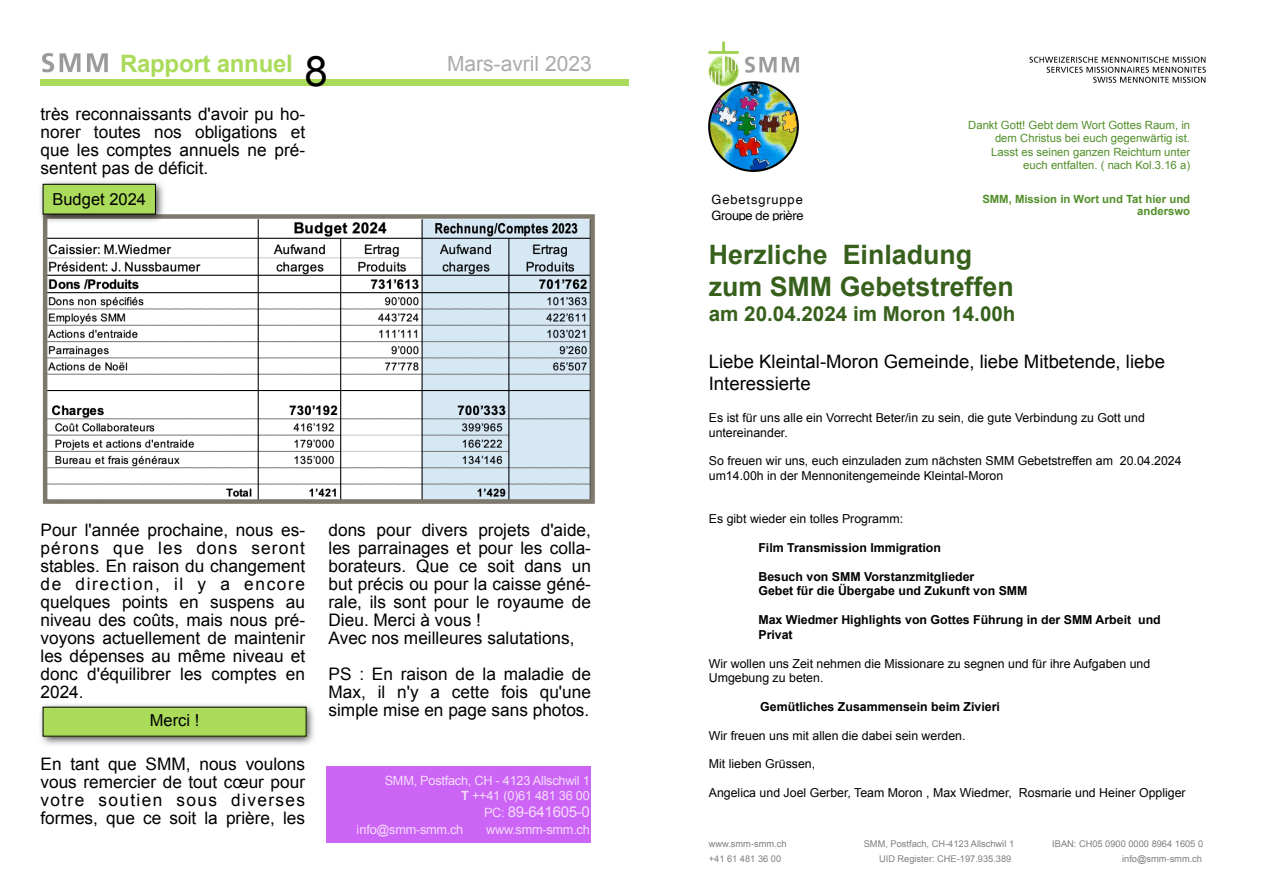
<style>
.page{position:relative;width:1263px;height:893px;background:#fff}
.page>*{position:absolute;margin:0;border:0;box-sizing:border-box;transform-origin:0 0}
.t1{font:42px "Arial";color:#000}
.t2{font:700 26.7px/32px "Arial";color:#37601c}
.t3{font:700 24px "Arial";letter-spacing:-.01em;color:#aadb5a}
.t4{font:21px "Arial";color:#ababab}
.t5{font:700 20.55px "Arial";color:#37601c}
.t6{font:18.6px/21.6px "Arial";color:#000}
.t7{font:17.25px/18px "Arial";color:#000;text-align:justify}
.t8{font:16.5px "Arial";color:#000}
.t9{font:15px "Arial";letter-spacing:-.02em;color:#fff}
.t10{font:12.9px/16.5px "Helvetica";letter-spacing:.02em;color:#000}
.t11{font:12.75px/15px "Arial";letter-spacing:-.02em;color:#fff;text-align:right}
.t12{font:12.3px/14.4px "Arial";color:#000}
.t13{font:700 12.3px/14.4px "Arial";color:#000}
.t14{font:11.25px/13.4px "Arial";color:#528f2a;text-align:right}
.t15{font:700 11.25px/12.3px "Arial";color:#528f2a;text-align:right}
.t16{font:9.3px "Arial";color:#7f7f7f}
.s1{font-weight:700}
.s2{font-size:12.75px}
</style>
<div class="page">
<div style="left:40px;top:80px;width:589px;height:6px;background:#aadb5a"></div>
<img style="left:42px;top:53px;width:66px;height:20px">
<div style="left:326px;top:766px;width:265px;height:77px;background:#cc64f5"></div>
<img style="left:40px;top:704px;width:274px;height:41px">
<div style="left:43px;top:707px;width:263px;height:29px;background:#aadb5a"></div>
<img style="left:48px;top:219px;width:542px;height:280px">
<div style="left:43px;top:214px;width:552px;height:290px;border:4px solid #7d786c"></div>
<img style="left:40px;top:181px;width:126px;height:44px">
<div style="left:43px;top:184px;width:112px;height:30px;background:#aadb5a"></div>
<div style="left:43px;top:184px;width:113px;height:30px;border:1px solid #000"></div>
<img style="left:1029px;top:56px;width:177px;height:27px">
<img style="left:708px;top:41px;width:91px;height:39px">
<img style="left:708px;top:80px;width:91px;height:92px">
<h3 class="t3" style="left:120px;top:48px;width:174px">Rapport annuel</h3>
<p class="t4" style="left:447px;top:50px;width:146px">Mars-avril 2023</p>
<h1 class="t1" style="left:304px;top:43px;width:25px">8</h1>
<p class="t7" style="left:40px;top:105px;width:266px">très reconnaissants d'avoir pu ho&shy;norer toutes nos obligations et que les comptes annuels ne pré&shy;sentent pas de déficit.</p>
<p class="t8" style="left:52px;top:188px;width:95px">Budget 2024</p>
<p class="t7" style="left:40px;top:521px;width:266px">Pour l'année prochaine, nous es&shy;pérons que les dons seront stables. En raison du changement de direction, il y a encore quelques points en suspens au niveau des coûts, mais nous pré&shy;voyons actuellement de maintenir les dépenses au même niveau et donc d'équilibrer les comptes en 2024.</p>
<p class="t8" style="left:150px;top:709px;width:51px">Merci !</p>
<p class="t7" style="left:40px;top:755px;width:266px">En tant que SMM, nous voulons vous remercier de tout cœur pour votre soutien sous diverses formes, que ce soit la prière, les</p>
<p class="t7" style="left:328px;top:521px;width:264px;text-align:left">dons pour divers projets d'aide, les parrainages et pour les colla&shy;borateurs. Que ce soit dans un but précis ou pour la caisse géné&shy;rale, ils sont pour le royaume de<br>Dieu. Merci à vous !<br>Avec nos meilleures salutations,</p>
<p class="t7" style="left:328px;top:665px;width:264px">PS : En raison de la maladie de Max, il n'y a cette fois qu'une simple mise en page sans photos.</p>
<p class="t11" style="left:385px;top:773px;width:207px">SMM, Postfach, CH - 4123 Allschwil 1<br><span class="s1">T</span> ++41 (0)61 481 36 00</p>
<p class="t9" style="left:484px;top:802px;width:107px"><span class="s2">PC:</span> 89-641605-0</p>
<p class="t11" style="left:357px;top:822px;width:108px">info@smm-smm.ch</p>
<p class="t11" style="left:486px;top:822px;width:105px">www.smm-smm.ch</p>
<p class="t10" style="left:712px;top:191px;width:93px">Gebetsgruppe<br>Groupe de prière</p>
<p class="t14" style="left:968px;top:118px;width:223px">Dankt Gott! Gebt dem Wort Gottes Raum, in dem Christus bei euch gegenwärtig ist.<br>Lasst es seinen ganzen Reichtum unter euch entfalten. ( nach Kol.3.16 a)</p>
<p class="t15" style="left:982px;top:193px;width:209px">SMM, Mission in Wort und Tat hier und anderswo</p>
<h2 class="t2" style="left:709px;top:240px;width:306px">Herzliche Einladung zum SMM Gebetstreffen</h2>
<p class="t5" style="left:709px;top:300px;width:308px">am 20.04.2024 im Moron 14.00h</p>
<p class="t6" style="left:709px;top:351px;width:458px">Liebe Kleintal-Moron Gemeinde, liebe Mitbetende, liebe<br>Interessierte</p>
<p class="t12" style="left:709px;top:411px;width:438px">Es ist für uns alle ein Vorrecht Beter/in zu sein, die gute Verbindung zu Gott und untereinander.</p>
<p class="t12" style="left:709px;top:454px;width:474px">So freuen wir uns, euch einzuladen zum nächsten SMM Gebetstreffen am 20.04.2024 um14.00h in der Mennonitengemeinde Kleintal-Moron</p>
<p class="t12" style="left:709px;top:512px;width:196px">Es gibt wieder ein tolles Programm:</p>
<p class="t13" style="left:758px;top:541px;width:184px">Film Transmission Immigration</p>
<p class="t13" style="left:758px;top:570px;width:271px">Besuch von SMM Vorstanzmitglieder<br>Gebet für die Übergabe und Zukunft von SMM</p>
<p class="t13" style="left:758px;top:613px;width:404px">Max Wiedmer Highlights von Gottes Führung in der SMM Arbeit und<br>Privat</p>
<p class="t12" style="left:709px;top:656px;width:443px">Wir wollen uns Zeit nehmen die Missionare zu segnen und für ihre Aufgaben und<br>Umgebung zu beten.</p>
<p class="t13" style="left:760px;top:700px;width:241px">Gemütliches Zusammensein beim Zivieri</p>
<p class="t12" style="left:709px;top:728px;width:258px">Wir freuen uns mit allen die dabei sein werden.</p>
<p class="t12" style="left:709px;top:757px;width:108px">Mit lieben Grüssen,</p>
<p class="t12" style="left:709px;top:786px;width:478px">Angelica und Joel Gerber, Team Moron , Max Wiedmer, Rosmarie und Heiner Oppliger</p>
<p class="t16" style="left:709px;top:838px;width:79px">www.smm-smm.ch</p>
<p class="t16" style="left:864px;top:838px;width:152px">SMM, Postfach, CH-4123 Allschwil 1</p>
<p class="t16" style="left:1052px;top:838px;width:152px">IBAN: CH05 0900 0000 8964 1605 0</p>
<p class="t16" style="left:709px;top:853px;width:74px">+41 61 481 36 00</p>
<p class="t16" style="left:879px;top:853px;width:134px">UID Register: CHE-197.935.389</p>
<p class="t16" style="left:1122px;top:853px;width:81px">info@smm-smm.ch</p>
</div>
